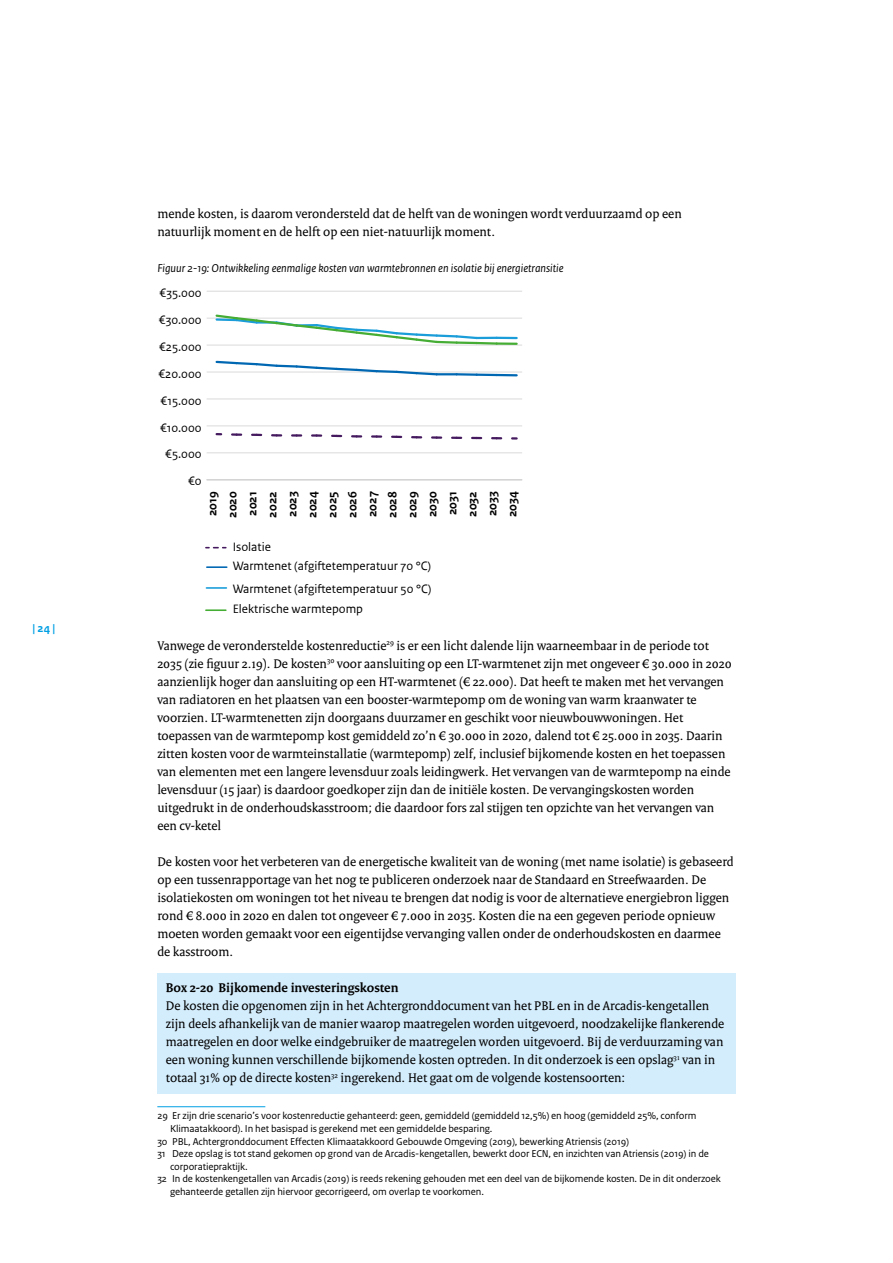
<style>
.page{position:relative;width:893px;height:1263px;background:#fff}
.page>*{position:absolute;margin:0;border:0;box-sizing:border-box;transform-origin:0 0}
.t1{font:13.5px/18px "Rijksoverheid Serif";color:#000}
.t2{font:700 13.5px "Rijksoverheid Serif";color:#000}
.t3{font:12.75px/19.4px "Rijksoverheid Sans Text TT";color:#000}
.t4{font:700 12.75px/20px "Rijksoverheid Sans Text TT";color:#000;text-align:justify}
.t5{font:italic 12px "Rijksoverheid Sans Text";color:#000}
.t6{font:700 12px "Rijksoverheid Sans Text";color:#009fe3}
.t7{font:10.5px "Rijksoverheid Sans Text";letter-spacing:-.01em;color:#000}
</style>
<div class="page">
<div style="left:157px;top:973px;width:579px;height:31px;background:#d4edfc"></div>
<div style="left:157px;top:991px;width:579px;height:103px;background:#d4edfc"></div>
<hr style="left:207px;top:479px;width:315px;height:1px;background:#dadada">
<hr style="left:207px;top:452px;width:315px;height:1px;background:#dadada">
<hr style="left:207px;top:425px;width:315px;height:1px;background:#dadada">
<hr style="left:207px;top:399px;width:315px;height:1px;background:#dadada">
<hr style="left:207px;top:372px;width:315px;height:1px;background:#dadada">
<hr style="left:207px;top:345px;width:315px;height:1px;background:#dadada">
<hr style="left:207px;top:318px;width:315px;height:1px;background:#dadada">
<hr style="left:207px;top:291px;width:315px;height:1px;background:#dadada">
<svg style="left:206px;top:547px;width:20px;height:1px"></svg>
<svg style="left:232px;top:433px;width:9px;height:3px"></svg>
<svg style="left:252px;top:434px;width:9px;height:2px"></svg>
<svg style="left:272px;top:434px;width:9px;height:2px"></svg>
<svg style="left:292px;top:434px;width:9px;height:3px"></svg>
<svg style="left:312px;top:434px;width:9px;height:3px"></svg>
<svg style="left:332px;top:435px;width:9px;height:2px"></svg>
<svg style="left:352px;top:435px;width:9px;height:3px"></svg>
<svg style="left:372px;top:435px;width:9px;height:3px"></svg>
<svg style="left:392px;top:436px;width:9px;height:2px"></svg>
<svg style="left:412px;top:436px;width:9px;height:2px"></svg>
<svg style="left:432px;top:436px;width:9px;height:3px"></svg>
<svg style="left:452px;top:437px;width:9px;height:2px"></svg>
<svg style="left:472px;top:437px;width:9px;height:2px"></svg>
<svg style="left:512px;top:437px;width:5px;height:3px"></svg>
<svg style="left:492px;top:437px;width:9px;height:2px"></svg>
<hr style="left:207px;top:566px;width:20px;height:2px;background:#0068b3">
<svg style="left:214px;top:360px;width:225px;height:16px"></svg>
<hr style="left:437px;top:373px;width:20px;height:2px;background:#0068b3">
<hr style="left:457px;top:373px;width:20px;height:3px;background:#0068b3">
<hr style="left:477px;top:374px;width:20px;height:2px;background:#0068b3">
<hr style="left:497px;top:374px;width:20px;height:2px;background:#0068b3">
<hr style="left:206px;top:587px;width:20px;height:2px;background:#1a9dd9">
<hr style="left:497px;top:337px;width:20px;height:2px;background:#1a9dd9">
<hr style="left:206px;top:609px;width:20px;height:2px;background:#45ac34">
<svg style="left:214px;top:314px;width:285px;height:32px"></svg>
<hr style="left:497px;top:342px;width:20px;height:3px;background:#45ac34">
<hr style="left:157px;top:1106px;width:108px;height:1px;background:#009fe3">
<p class="t6" style="left:32px;top:621px;width:24px">| 24 |</p>
<p class="t1" style="left:157px;top:204px;width:526px">mende kosten, is daarom verondersteld dat de helft van de woningen wordt verduurzaamd op een natuurlijk moment en de helft op een niet-natuurlijk moment.</p>
<p class="t5" style="left:157px;top:261px;width:408px">Figuur 2-19: Ontwikkeling eenmalige kosten van warmtebronnen en isolatie bij energietransitie</p>
<p class="t3" style="left:160px;top:283px;width:44px">€35.000</p>
<p class="t3" style="left:159px;top:310px;width:44px">€30.000</p>
<p class="t3" style="left:159px;top:337px;width:44px">€25.000</p>
<p class="t3" style="left:158px;top:364px;width:45px">€20.000</p>
<p class="t3" style="left:161px;top:391px;width:43px">€15.000</p>
<p class="t3" style="left:160px;top:418px;width:43px">€10.000</p>
<p class="t3" style="left:165px;top:445px;width:38px">€5.000</p>
<p class="t3" style="left:188px;top:472px;width:15px">€0</p>
<p class="t4" style="left:203px;top:518px;width:28px;rotate:-90deg">2019<br>2020<br>2021<br>2022<br>2023<br>2024<br>2025<br>2026<br>2027<br>2028<br>2029<br>2030<br>2031<br>2032<br>2033<br>2034</p>
<p class="t3" style="left:233px;top:537px;width:200px">Isolatie<br>Warmtenet (afgiftetemperatuur 70 °C)</p>
<p class="t3" style="left:233px;top:578px;width:200px;line-height:20.9px">Warmtenet (afgiftetemperatuur 50 °C)<br>Elektrische warmtepomp</p>
<p class="t1" style="left:157px;top:636px;width:576px">Vanwege de veronderstelde kostenreductie<sup>29</sup> is er een licht dalende lijn waarneembaar in de periode tot 2035 (zie figuur 2.19). De kosten<sup>30</sup> voor aansluiting op een LT-warmtenet zijn met ongeveer € 30.000 in 2020 aanzienlijk hoger dan aansluiting op een HT-warmtenet (€ 22.000). Dat heeft te maken met het vervangen van radiatoren en het plaatsen van een booster-warmtepomp om de woning van warm kraanwater te voorzien. LT-warmtenetten zijn doorgaans duurzamer en geschikt voor nieuwbouwwoningen. Het toepassen van de warmtepomp kost gemiddeld zo’n € 30.000 in 2020, dalend tot € 25.000 in 2035. Daarin zitten kosten voor de warmteinstallatie (warmtepomp) zelf, inclusief bijkomende kosten en het toepassen van elementen met een langere levensduur zoals leidingwerk. Het vervangen van de warmtepomp na einde levensduur (15 jaar) is daardoor goedkoper zijn dan de initiële kosten. De vervangingskosten worden uitgedrukt in de onderhoudskasstroom; die daardoor fors zal stijgen ten opzichte van het vervangen van een cv-ketel</p>
<p class="t1" style="left:157px;top:852px;width:578px">De kosten voor het verbeteren van de energetische kwaliteit van de woning (met name isolatie) is gebaseerd op een tussenrapportage van het nog te publiceren onderzoek naar de Standaard en Streefwaarden. De isolatiekosten om woningen tot het niveau te brengen dat nodig is voor de alternatieve energiebron liggen rond € 8.000 in 2020 en dalen tot ongeveer € 7.000 in 2035. Kosten die na een gegeven periode opnieuw moeten worden gemaakt voor een eigentijdse vervanging vallen onder de onderhoudskosten en daarmee de kasstroom.</p>
<p class="t2" style="left:166px;top:979px;width:234px">Box 2-20 Bijkomende investeringskosten</p>
<p class="t1" style="left:166px;top:996px;width:560px">De kosten die opgenomen zijn in het Achtergronddocument van het PBL en in de Arcadis-kengetallen zijn deels afhankelijk van de manier waarop maatregelen worden uitgevoerd, noodzakelijke flankerende maatregelen en door welke eindgebruiker de maatregelen worden uitgevoerd. Bij de verduurzaming van een woning kunnen verschillende bijkomende kosten optreden. In dit onderzoek is een opslag<sup>31</sup> van in totaal 31% op de directe kosten<sup>32</sup> ingerekend. Het gaat om de volgende kostensoorten:</p>
<p class="t7" style="left:157px;top:1110px;width:541px">29 Er zijn drie scenario’s voor kostenreductie gehanteerd: geen, gemiddeld (gemiddeld 12,5%) en hoog (gemiddeld 25%, conform</p>
<p class="t7" style="left:170px;top:1122px;width:324px">Klimaatakkoord). In het basispad is gerekend met een gemiddelde besparing.</p>
<p class="t7" style="left:157px;top:1135px;width:473px">30 PBL, Achtergronddocument Effecten Klimaatakkoord Gebouwde Omgeving (2019), bewerking Atriensis (2019)</p>
<p class="t7" style="left:157px;top:1148px;width:553px">31 Deze opslag is tot stand gekomen op grond van de Arcadis-kengetallen, bewerkt door ECN, en inzichten van Atriensis (2019) in de</p>
<p class="t7" style="left:170px;top:1160px;width:79px">corporatiepraktijk.</p>
<p class="t7" style="left:157px;top:1173px;width:565px">32 In de kostenkengetallen van Arcadis (2019) is reeds rekening gehouden met een deel van de bijkomende kosten. De in dit onderzoek</p>
<p class="t7" style="left:170px;top:1185px;width:315px">gehanteerde getallen zijn hiervoor gecorrigeerd, om overlap te voorkomen.</p>
</div>
